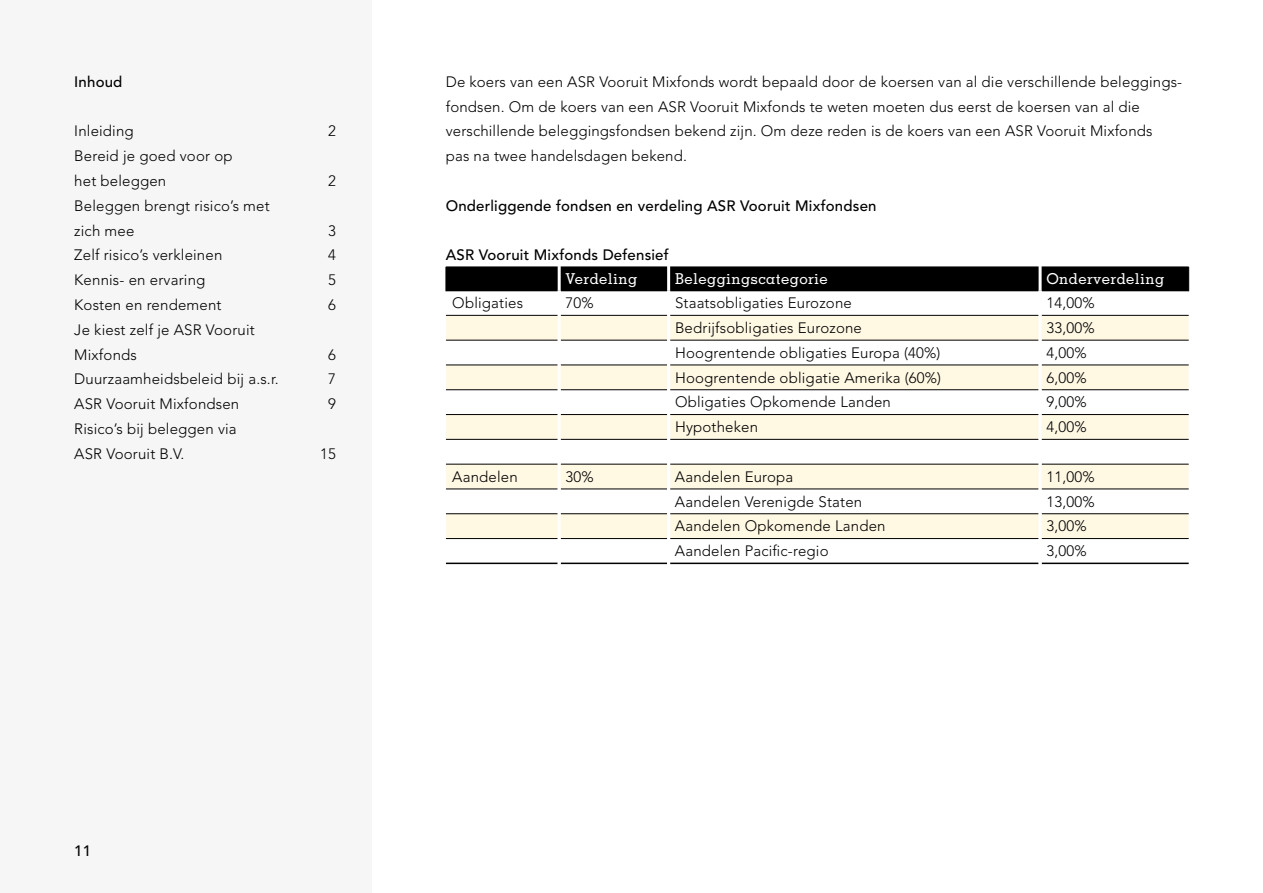
<style>
.page{position:relative;width:1263px;height:893px;background:#fff}
.page>*{position:absolute;margin:0;border:0;box-sizing:border-box;transform-origin:0 0}
.t1{font:300 15px/24.8px "Avenir LT Std";letter-spacing:.01em;color:#000}
.t2{font:500 15px/24.8px "Avenir LT Std";letter-spacing:.01em;color:#000}
.t3{font:500 15px "Memphis LT Std";letter-spacing:.025em;color:#fff}
</style>
<div class="page">
<svg style="left:446px;top:316px;width:743px;height:222px;fill:#fff8e3"></svg>
<div style="left:446px;top:267px;width:743px;height:24px;background:#000"></div>
<hr style="left:446px;top:315px;width:112px;height:1px;background:#000">
<hr style="left:561px;top:315px;width:106px;height:1px;background:#000">
<hr style="left:670px;top:315px;width:368px;height:1px;background:#000">
<hr style="left:1041px;top:315px;width:148px;height:1px;background:#000">
<hr style="left:446px;top:340px;width:112px;height:1px;background:#000">
<hr style="left:561px;top:340px;width:106px;height:1px;background:#000">
<hr style="left:670px;top:340px;width:368px;height:1px;background:#000">
<hr style="left:1041px;top:340px;width:148px;height:1px;background:#000">
<hr style="left:446px;top:365px;width:112px;height:1px;background:#000">
<hr style="left:561px;top:365px;width:106px;height:1px;background:#000">
<hr style="left:670px;top:365px;width:368px;height:1px;background:#000">
<hr style="left:1041px;top:365px;width:148px;height:1px;background:#000">
<hr style="left:446px;top:389px;width:112px;height:1px;background:#000">
<hr style="left:561px;top:389px;width:106px;height:1px;background:#000">
<hr style="left:670px;top:389px;width:368px;height:1px;background:#000">
<hr style="left:1041px;top:389px;width:148px;height:1px;background:#000">
<hr style="left:446px;top:414px;width:112px;height:1px;background:#000">
<hr style="left:561px;top:414px;width:106px;height:1px;background:#000">
<hr style="left:670px;top:414px;width:368px;height:1px;background:#000">
<hr style="left:1041px;top:414px;width:148px;height:1px;background:#000">
<hr style="left:446px;top:439px;width:112px;height:1px;background:#000">
<hr style="left:561px;top:439px;width:106px;height:1px;background:#000">
<hr style="left:670px;top:439px;width:368px;height:1px;background:#000">
<hr style="left:1041px;top:439px;width:148px;height:1px;background:#000">
<hr style="left:446px;top:464px;width:112px;height:1px;background:#000">
<hr style="left:561px;top:464px;width:106px;height:1px;background:#000">
<hr style="left:670px;top:464px;width:368px;height:1px;background:#000">
<hr style="left:1041px;top:464px;width:148px;height:1px;background:#000">
<hr style="left:446px;top:489px;width:112px;height:1px;background:#000">
<hr style="left:561px;top:489px;width:106px;height:1px;background:#000">
<hr style="left:670px;top:489px;width:368px;height:1px;background:#000">
<hr style="left:1041px;top:489px;width:148px;height:1px;background:#000">
<hr style="left:446px;top:513px;width:112px;height:1px;background:#000">
<hr style="left:561px;top:513px;width:106px;height:1px;background:#000">
<hr style="left:670px;top:513px;width:368px;height:1px;background:#000">
<hr style="left:1041px;top:513px;width:148px;height:1px;background:#000">
<hr style="left:446px;top:538px;width:112px;height:1px;background:#000">
<hr style="left:561px;top:538px;width:106px;height:1px;background:#000">
<hr style="left:670px;top:538px;width:368px;height:1px;background:#000">
<hr style="left:1041px;top:538px;width:148px;height:1px;background:#000">
<hr style="left:446px;top:290px;width:112px;height:1px;background:#000">
<hr style="left:561px;top:290px;width:106px;height:1px;background:#000">
<hr style="left:670px;top:290px;width:368px;height:1px;background:#000">
<hr style="left:1041px;top:290px;width:147px;height:1px;background:#000">
<hr style="left:446px;top:563px;width:112px;height:1px;background:#000">
<hr style="left:561px;top:563px;width:106px;height:1px;background:#000">
<hr style="left:670px;top:563px;width:368px;height:1px;background:#000">
<hr style="left:1041px;top:563px;width:148px;height:1px;background:#000">
<hr style="left:558px;top:267px;width:3px;height:24px;background:#fff">
<hr style="left:667px;top:267px;width:3px;height:24px;background:#fff">
<hr style="left:1038px;top:267px;width:3px;height:24px;background:#fff">
<hr style="left:558px;top:315px;width:3px;height:25px;background:#fff">
<hr style="left:667px;top:315px;width:3px;height:25px;background:#fff">
<hr style="left:1038px;top:315px;width:3px;height:25px;background:#fff">
<hr style="left:558px;top:340px;width:3px;height:25px;background:#fff">
<hr style="left:667px;top:340px;width:3px;height:25px;background:#fff">
<hr style="left:1038px;top:340px;width:3px;height:25px;background:#fff">
<hr style="left:558px;top:365px;width:3px;height:25px;background:#fff">
<hr style="left:667px;top:365px;width:3px;height:25px;background:#fff">
<hr style="left:1038px;top:365px;width:3px;height:25px;background:#fff">
<hr style="left:558px;top:390px;width:3px;height:25px;background:#fff">
<hr style="left:667px;top:390px;width:3px;height:25px;background:#fff">
<hr style="left:1038px;top:390px;width:3px;height:25px;background:#fff">
<hr style="left:558px;top:415px;width:3px;height:24px;background:#fff">
<hr style="left:667px;top:415px;width:3px;height:24px;background:#fff">
<hr style="left:1038px;top:415px;width:3px;height:24px;background:#fff">
<hr style="left:558px;top:439px;width:3px;height:25px;background:#fff">
<hr style="left:667px;top:439px;width:3px;height:25px;background:#fff">
<hr style="left:1038px;top:439px;width:3px;height:25px;background:#fff">
<hr style="left:558px;top:464px;width:3px;height:25px;background:#fff">
<hr style="left:667px;top:464px;width:3px;height:25px;background:#fff">
<hr style="left:1038px;top:464px;width:3px;height:25px;background:#fff">
<hr style="left:558px;top:489px;width:3px;height:25px;background:#fff">
<hr style="left:667px;top:489px;width:3px;height:25px;background:#fff">
<hr style="left:1038px;top:489px;width:3px;height:25px;background:#fff">
<hr style="left:558px;top:514px;width:3px;height:25px;background:#fff">
<hr style="left:667px;top:514px;width:3px;height:25px;background:#fff">
<hr style="left:1038px;top:514px;width:3px;height:25px;background:#fff">
<div style="left:0;top:0;width:371px;height:893px;background:#f6f6f6"></div>
<p class="t2" style="left:74px;top:70px;width:50px">Inhoud</p>
<p class="t1" style="left:74px;top:119px;width:61px">Inleiding</p>
<p class="t1" style="left:328px;top:119px;width:9px">2</p>
<p class="t1" style="left:74px;top:144px;width:160px">Bereid je goed voor op het beleggen</p>
<p class="t2" style="left:74px;top:119px;width:147px">tekens<br>Op nstaande vragen</p>
<p class="t1" style="left:328px;top:168px;width:9px">2</p>
<p class="t1" style="left:74px;top:193px;width:197px">Beleggen brengt risico’s met zich mee</p>
<p class="t1" style="left:328px;top:218px;width:9px">3</p>
<p class="t1" style="left:74px;top:243px;width:150px">Zelf risico’s verkleinen</p>
<p class="t1" style="left:328px;top:243px;width:9px">4</p>
<p class="t1" style="left:74px;top:268px;width:133px">Kennis- en ervaring</p>
<p class="t1" style="left:328px;top:268px;width:9px">5</p>
<p class="t1" style="left:74px;top:292px;width:149px">Kosten en rendement</p>
<p class="t1" style="left:328px;top:292px;width:9px">6</p>
<p class="t1" style="left:74px;top:317px;width:182px">Je kiest zelf je ASR Vooruit<br>Mixfonds</p>
<p class="t1" style="left:328px;top:342px;width:9px">6</p>
<p class="t1" style="left:74px;top:367px;width:206px">Duurzaamheidsbeleid bij a.s.r.</p>
<p class="t1" style="left:328px;top:367px;width:9px">7</p>
<p class="t1" style="left:74px;top:392px;width:166px">ASR Vooruit Mixfondsen</p>
<p class="t1" style="left:328px;top:392px;width:9px">9</p>
<p class="t1" style="left:74px;top:416px;width:164px">Risico’s bij beleggen via<br>ASR Vooruit B.V.</p>
<p class="t1" style="left:320px;top:441px;width:17px">15</p>
<p class="t1" style="left:446px;top:69px;width:738px">De koers van een ASR Vooruit Mixfonds wordt bepaald door de koersen van al die verschillende beleggings&shy;fondsen. Om de koers van een ASR Vooruit Mixfonds te weten moeten dus eerst de koersen van al die verschillende beleggingsfondsen bekend zijn. Om deze reden is de koers van een ASR Vooruit Mixfonds<br>pas na twee handelsdagen bekend.</p>
<p class="t2" style="left:446px;top:194px;width:432px">Onderliggende fondsen en verdeling ASR Vooruit Mixfondsen</p>
<p class="t2" style="left:446px;top:243px;width:225px">ASR Vooruit Mixfonds Defensief</p>
<p class="t3" style="left:566px;top:270px;width:73px">Verdeling</p>
<p class="t3" style="left:675px;top:270px;width:154px">Beleggingscategorie</p>
<p class="t3" style="left:1046px;top:270px;width:119px">Onderverdeling</p>
<p class="t1" style="left:452px;top:291px;width:72px">Obligaties</p>
<p class="t1" style="left:565px;top:291px;width:30px">70%</p>
<p class="t1" style="left:675px;top:291px;width:178px">Staatsobligaties Eurozone</p>
<p class="t1" style="left:1046px;top:291px;width:50px">14,00%</p>
<p class="t1" style="left:675px;top:316px;width:188px">Bedrijfsobligaties Eurozone</p>
<p class="t1" style="left:1046px;top:316px;width:50px">33,00%</p>
<p class="t1" style="left:675px;top:340px;width:267px">Hoogrentende obligaties Europa (40%)</p>
<p class="t1" style="left:1046px;top:340px;width:42px">4,00%</p>
<p class="t1" style="left:675px;top:365px;width:268px">Hoogrentende obligatie Amerika (60%)</p>
<p class="t1" style="left:1046px;top:365px;width:42px">6,00%</p>
<p class="t1" style="left:675px;top:390px;width:217px">Obligaties Opkomende Landen</p>
<p class="t1" style="left:1046px;top:390px;width:42px">9,00%</p>
<p class="t1" style="left:675px;top:415px;width:85px">Hypotheken</p>
<p class="t1" style="left:1046px;top:415px;width:42px">4,00%</p>
<p class="t1" style="left:452px;top:464px;width:67px">Aandelen</p>
<p class="t1" style="left:565px;top:464px;width:30px">30%</p>
<p class="t1" style="left:675px;top:464px;width:120px">Aandelen Europa</p>
<p class="t1" style="left:1046px;top:464px;width:50px">11,00%</p>
<p class="t1" style="left:675px;top:489px;width:189px">Aandelen Verenigde Staten</p>
<p class="t1" style="left:1046px;top:489px;width:50px">13,00%</p>
<p class="t1" style="left:675px;top:514px;width:212px">Aandelen Opkomende Landen</p>
<p class="t1" style="left:1046px;top:514px;width:42px">3,00%</p>
<p class="t1" style="left:675px;top:539px;width:155px">Aandelen Pacific-regio</p>
<p class="t1" style="left:1046px;top:539px;width:42px">3,00%</p>
<p class="t2" style="left:74px;top:838px;width:18px">11</p>
</div>
